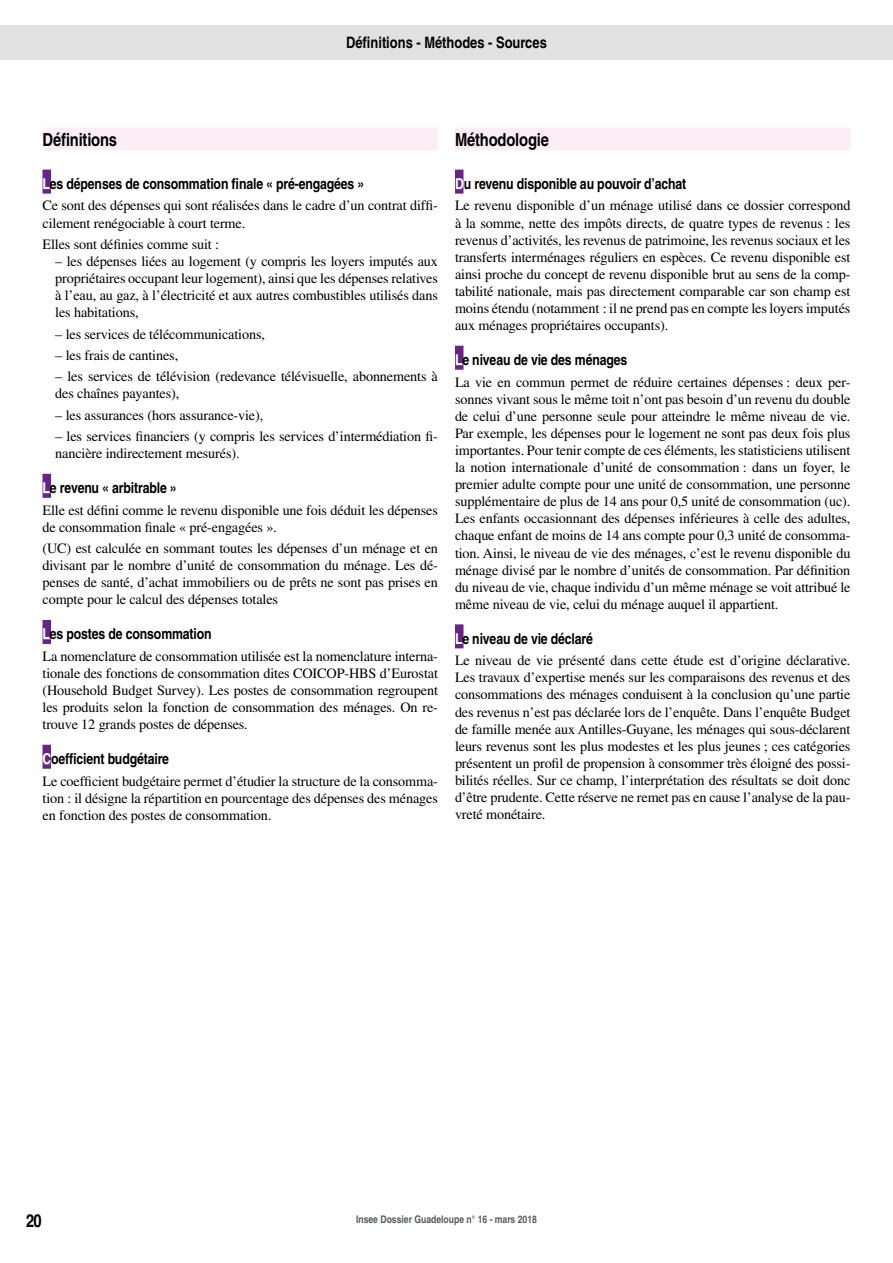
<style>
.page{position:relative;width:893px;height:1263px;background:#fff}
.page>*{position:absolute;margin:0;border:0;box-sizing:border-box;transform-origin:0 0}
.t1{font:700 condensed 18px "Helvetica";letter-spacing:-.01em;color:#000}
.t2{font:700 condensed 15.75px "Helvetica";color:#000}
.t3{font:700 condensed 15px "Helvetica";letter-spacing:-.01em;color:#000}
.t4{font:14.25px/17.1px "Times";letter-spacing:-.01em;color:#000;text-align:justify}
.t5{font:700 condensed 10.5px "Helvetica";color:#58595b}
.s1{color:#fff}
</style>
<div class="page">
<div style="left:0;top:26px;width:893px;height:34px;background:#e2e1e1"></div>
<div style="left:43px;top:128px;width:395px;height:18px;background:#fdedf4"></div>
<hr style="left:43px;top:146px;width:395px;height:4px;background:#fdedf4">
<div style="left:43px;top:170px;width:8px;height:19px;background:#662584"></div>
<div style="left:43px;top:189px;width:8px;height:5px;background:#662584"></div>
<div style="left:43px;top:474px;width:8px;height:19px;background:#662584"></div>
<div style="left:43px;top:493px;width:8px;height:5px;background:#662584"></div>
<div style="left:43px;top:620px;width:8px;height:19px;background:#662584"></div>
<div style="left:43px;top:639px;width:8px;height:5px;background:#662584"></div>
<div style="left:43px;top:745px;width:8px;height:19px;background:#662584"></div>
<div style="left:43px;top:764px;width:8px;height:5px;background:#662584"></div>
<div style="left:455px;top:128px;width:395px;height:18px;background:#fdedf4"></div>
<hr style="left:455px;top:146px;width:395px;height:4px;background:#fdedf4">
<div style="left:455px;top:170px;width:8px;height:19px;background:#662584"></div>
<div style="left:455px;top:189px;width:8px;height:5px;background:#662584"></div>
<div style="left:455px;top:346px;width:8px;height:19px;background:#662584"></div>
<div style="left:455px;top:365px;width:8px;height:5px;background:#662584"></div>
<div style="left:455px;top:624px;width:8px;height:20px;background:#662584"></div>
<svg style="left:455px;top:644px;width:8px;height:4px"></svg>
<p class="t2" style="left:346px;top:33px;width:202px">Définitions - Méthodes - Sources</p>
<p class="t1" style="left:43px;top:128px;width:76px">Définitions</p>
<p class="t3" style="left:43px;top:175px;width:323px"><span class="s1">L</span>es dépenses de consommation finale « pré-engagées »</p>
<p class="t4" style="left:43px;top:197px;width:397px">Ce sont des dépenses qui sont réalisées dans le cadre d’un contrat diffi&shy;cilement renégociable à court terme.</p>
<p class="t4" style="left:43px;top:235px;width:178px">Elles sont définies comme suit :</p>
<p class="t4" style="left:55px;top:253px;width:384px">– les dépenses liées au logement (y compris les loyers imputés aux propriétaires occupant leur logement), ainsi que les dépenses relatives à l’eau, au gaz, à l’électricité et aux autres combustibles utilisés dans les habitations,</p>
<p class="t4" style="left:55px;top:325px;width:211px">– les services de télécommunications,</p>
<p class="t4" style="left:55px;top:347px;width:124px">– les frais de cantines,</p>
<p class="t4" style="left:55px;top:368px;width:384px">– les services de télévision (redevance télévisuelle, abonnements à des chaînes payantes),</p>
<p class="t4" style="left:55px;top:406px;width:210px">– les assurances (hors assurance-vie),</p>
<p class="t4" style="left:55px;top:428px;width:384px">– les services financiers (y compris les services d’intermédiation fi&shy;nancière indirectement mesurés).</p>
<p class="t3" style="left:43px;top:479px;width:136px"><span class="s1">L</span>e revenu « arbitrable »</p>
<p class="t4" style="left:43px;top:501px;width:397px">Elle est défini comme le revenu disponible une fois déduit les dépenses de consommation finale « pré-engagées ».</p>
<p class="t4" style="left:43px;top:540px;width:397px">(UC) est calculée en sommant toutes les dépenses d’un ménage et en divisant par le nombre d’unité de consommation du ménage. Les dé&shy;penses de santé, d’achat immobiliers ou de prêts ne sont pas prises en compte pour le calcul des dépenses totales</p>
<p class="t3" style="left:43px;top:625px;width:171px"><span class="s1">L</span>es postes de consommation</p>
<p class="t4" style="left:43px;top:647px;width:397px">La nomenclature de consommation utilisée est la nomenclature interna&shy;tionale des fonctions de consommation dites COICOP-HBS d’Eurostat (Household Budget Survey). Les postes de consommation regroupent les produits selon la fonction de consommation des ménages. On re&shy;trouve 12 grands postes de dépenses.</p>
<p class="t3" style="left:43px;top:750px;width:128px"><span class="s1">C</span>oefficient budgétaire</p>
<p class="t4" style="left:43px;top:772px;width:397px">Le coefficient budgétaire permet d’étudier la structure de la consomma&shy;tion : il désigne la répartition en pourcentage des dépenses des ménages en fonction des postes de consommation.</p>
<p class="t1" style="left:455px;top:128px;width:95px">Méthodologie</p>
<p class="t3" style="left:455px;top:175px;width:233px"><span class="s1">D</span>u revenu disponible au pouvoir d’achat</p>
<p class="t4" style="left:455px;top:197px;width:397px">Le revenu disponible d’un ménage utilisé dans ce dossier correspond à la somme, nette des impôts directs, de quatre types de revenus : les revenus d’activités, les revenus de patrimoine, les revenus sociaux et les transferts interménages réguliers en espèces. Ce revenu disponible est ainsi proche du concept de revenu disponible brut au sens de la comp&shy;tabilité nationale, mais pas directement comparable car son champ est moins étendu (notamment : il ne prend pas en compte les loyers imputés aux ménages propriétaires occupants).</p>
<p class="t3" style="left:455px;top:351px;width:174px"><span class="s1">L</span>e niveau de vie des ménages</p>
<p class="t4" style="left:455px;top:373px;width:397px">La vie en commun permet de réduire certaines dépenses : deux per&shy;sonnes vivant sous le même toit n’ont pas besoin d’un revenu du double de celui d’une personne seule pour atteindre le même niveau de vie.<br>Par exemple, les dépenses pour le logement ne sont pas deux fois plus importantes. Pour tenir compte de ces éléments, les statisticiens utilisent la notion internationale d’unité de consommation : dans un foyer, le premier adulte compte pour une unité de consommation, une personne supplémentaire de plus de 14 ans pour 0,5 unité de consommation (uc).<br>Les enfants occasionnant des dépenses inférieures à celle des adultes, chaque enfant de moins de 14 ans compte pour 0,3 unité de consomma&shy;tion. Ainsi, le niveau de vie des ménages, c’est le revenu disponible du ménage divisé par le nombre d’unités de consommation. Par définition du niveau de vie, chaque individu d’un même ménage se voit attribué le même niveau de vie, celui du ménage auquel il appartient.</p>
<p class="t3" style="left:455px;top:629px;width:139px"><span class="s1">L</span>e niveau de vie déclaré</p>
<p class="t4" style="left:455px;top:652px;width:397px">Le niveau de vie présenté dans cette étude est d’origine déclarative.<br>Les travaux d’expertise menés sur les comparaisons des revenus et des consommations des ménages conduisent à la conclusion qu’une partie des revenus n’est pas déclarée lors de l’enquête. Dans l’enquête Budget de famille menée aux Antilles-Guyane, les ménages qui sous-déclarent leurs revenus sont les plus modestes et les plus jeunes ; ces catégories présentent un profil de propension à consommer très éloigné des possi&shy;bilités réelles. Sur ce champ, l’interprétation des résultats se doit donc d’être prudente. Cette réserve ne remet pas en cause l’analyse de la pau&shy;vreté monétaire.</p>
<p class="t1" style="left:26px;top:1210px;width:17px">20</p>
<p class="t5" style="left:356px;top:1213px;width:182px">Insee Dossier Guadeloupe n° 16 - mars 2018</p>
</div>
